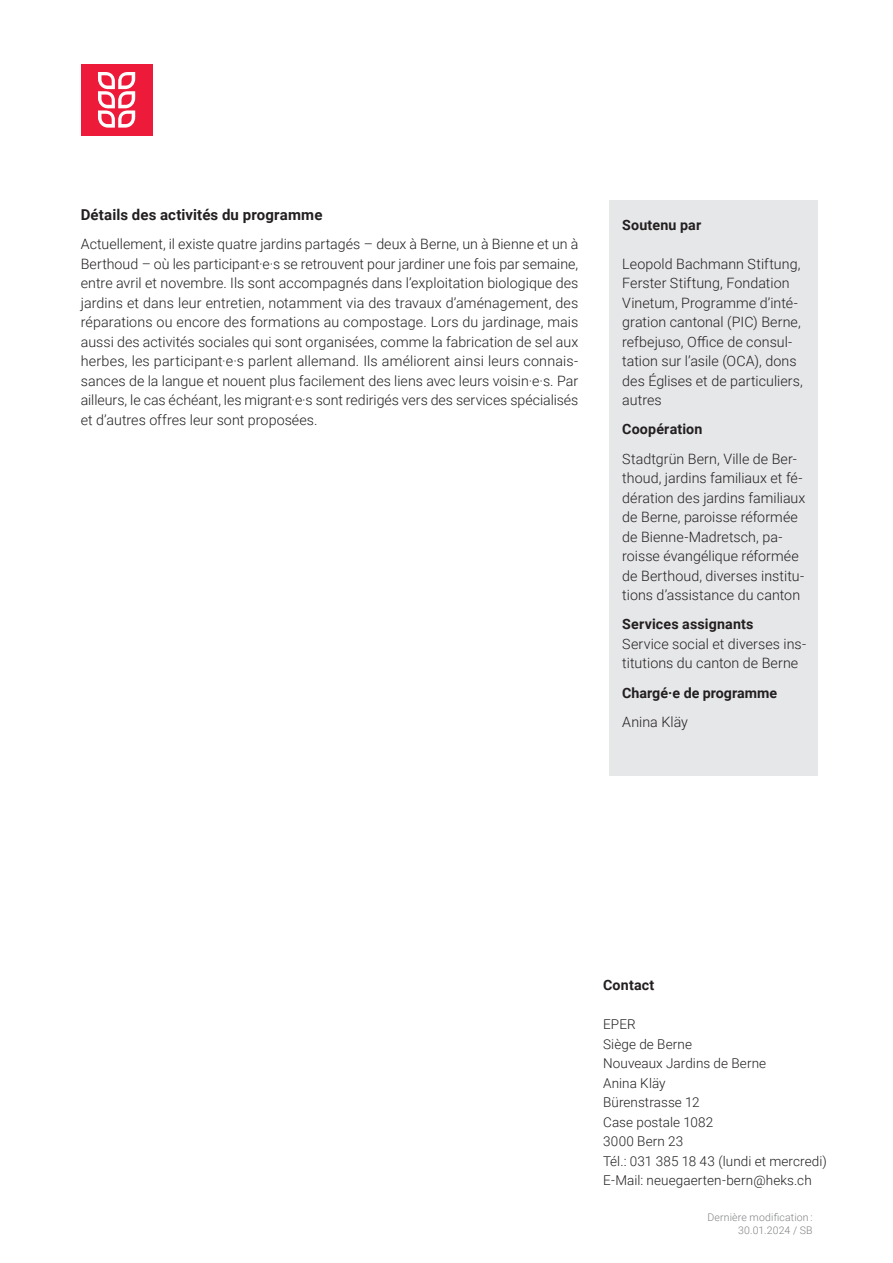
<style>
.page{position:relative;width:893px;height:1263px;background:#fff}
.page>*{position:absolute;margin:0;border:0;box-sizing:border-box;transform-origin:0 0}
.Écriture_de_base{font:700 15px "Roboto";letter-spacing:.01em;color:#231f20}
.Écriture_de_base-2{font:300 14.25px/19.5px "Roboto";color:#231f20;text-align:justify}
.Texte_boîte{font:300 14.25px/19.5px "Roboto";letter-spacing:.005em;color:#231f20}
.Texte_boîte-2{font:700 14.25px "Roboto";letter-spacing:.005em;color:#231f20}
.Écriture_de_base-3{font:700 14.25px "Roboto";letter-spacing:.015em;color:#231f20}
.Contact{font:300 13.5px "Roboto";letter-spacing:.01em;color:#231f20}
.Écriture_de_base-4{font:300 13.5px "Roboto";color:#231f20}
.Dernière_modificatio{font:300 10.5px/12.6px "Roboto";letter-spacing:.02em;color:#808285;text-align:right}
.s1{font-weight:700}
</style>
<div class="page">
<div style="left:81px;top:64px;width:71px;height:71px;background:#ed1a3a"></div>
<svg style="left:98px;top:72px;width:37px;height:56px"></svg>
<div style="left:609px;top:200px;width:209px;height:576px;background:#e6e7e9"></div>
<p class="Écriture_de_base" style="left:81px;top:204px;width:243px">Détails des activités du programme</p>
<p class="Écriture_de_base-2" style="left:81px;top:234px;width:499px">Actuellement, il existe quatre jardins partagés – deux à Berne, un à Bienne et un à Berthoud – où les participant·e·s se retrouvent pour jardiner une fois par semaine, entre avril et novembre. Ils sont accompagnés dans l’exploitation biologique des jardins et dans leur entretien, notamment via des travaux d’aménagement, des réparations ou encore des formations au compostage. Lors du jardinage, mais aussi des activités sociales qui sont organisées, comme la fabrication de sel aux herbes, les participant·e·s parlent allemand. Ils améliorent ainsi leurs connais&shy;sances de la langue et nouent plus facilement des liens avec leurs voisin·e·s. Par ailleurs, le cas échéant, les migrant·e·s sont redirigés vers des services spécialisés et d’autres offres leur sont proposées.</p>
<p class="Texte_boîte-2" style="left:622px;top:214px;width:80px">Soutenu par</p>
<p class="Texte_boîte" style="left:622px;top:253px;width:182px">Leopold Bachmann Stiftung,<br>Ferster Stiftung, Fondation<br>Vinetum, Programme d’inté&shy;gration cantonal (PIC) Berne, refbejuso, Office de consul&shy;tation sur l’asile (OCA), dons des Églises et de particuliers, autres</p>
<p class="Texte_boîte-2" style="left:622px;top:419px;width:82px">Coopération</p>
<p class="Texte_boîte" style="left:622px;top:448px;width:185px">Stadtgrün Bern, Ville de Ber&shy;thoud, jardins familiaux et fé&shy;dération des jardins familiaux de Berne, paroisse réformée de Bienne-Madretsch, pa&shy;roisse évangélique réformée de Berthoud, diverses institu&shy;tions d’assistance du canton</p>
<p class="Texte_boîte" style="left:622px;top:614px;width:185px"><span class="s1">Services assignants<br></span>Service social et diverses ins&shy;titutions du canton de Berne</p>
<p class="Texte_boîte-2" style="left:622px;top:682px;width:156px">Chargé·e de programme</p>
<p class="Texte_boîte" style="left:622px;top:711px;width:67px">Anina Kläy</p>
<p class="Écriture_de_base-3" style="left:603px;top:975px;width:53px">Contact</p>
<p class="Écriture_de_base-4" style="left:603px;top:1015px;width:34px">EPER</p>
<p class="Contact" style="left:603px;top:1034px;width:90px">Siège de Berne</p>
<p class="Contact" style="left:603px;top:1054px;width:165px">Nouveaux Jardins de Berne</p>
<p class="Contact" style="left:603px;top:1073px;width:64px">Anina Kläy</p>
<p class="Contact" style="left:603px;top:1093px;width:98px">Bürenstrasse 12</p>
<p class="Contact" style="left:603px;top:1112px;width:112px">Case postale 1082</p>
<p class="Contact" style="left:603px;top:1132px;width:82px">3000 Bern 23</p>
<p class="Contact" style="left:603px;top:1151px;width:225px">Tél.: 031 385 18 43 (lundi et mercredi)</p>
<p class="Contact" style="left:603px;top:1171px;width:210px">E-Mail: neuegaerten-bern@heks.ch</p>
<p class="Dernière_modificatio" style="left:707px;top:1211px;width:107px">Dernière modification :<br>30.01.2024 / SB</p>
</div>
